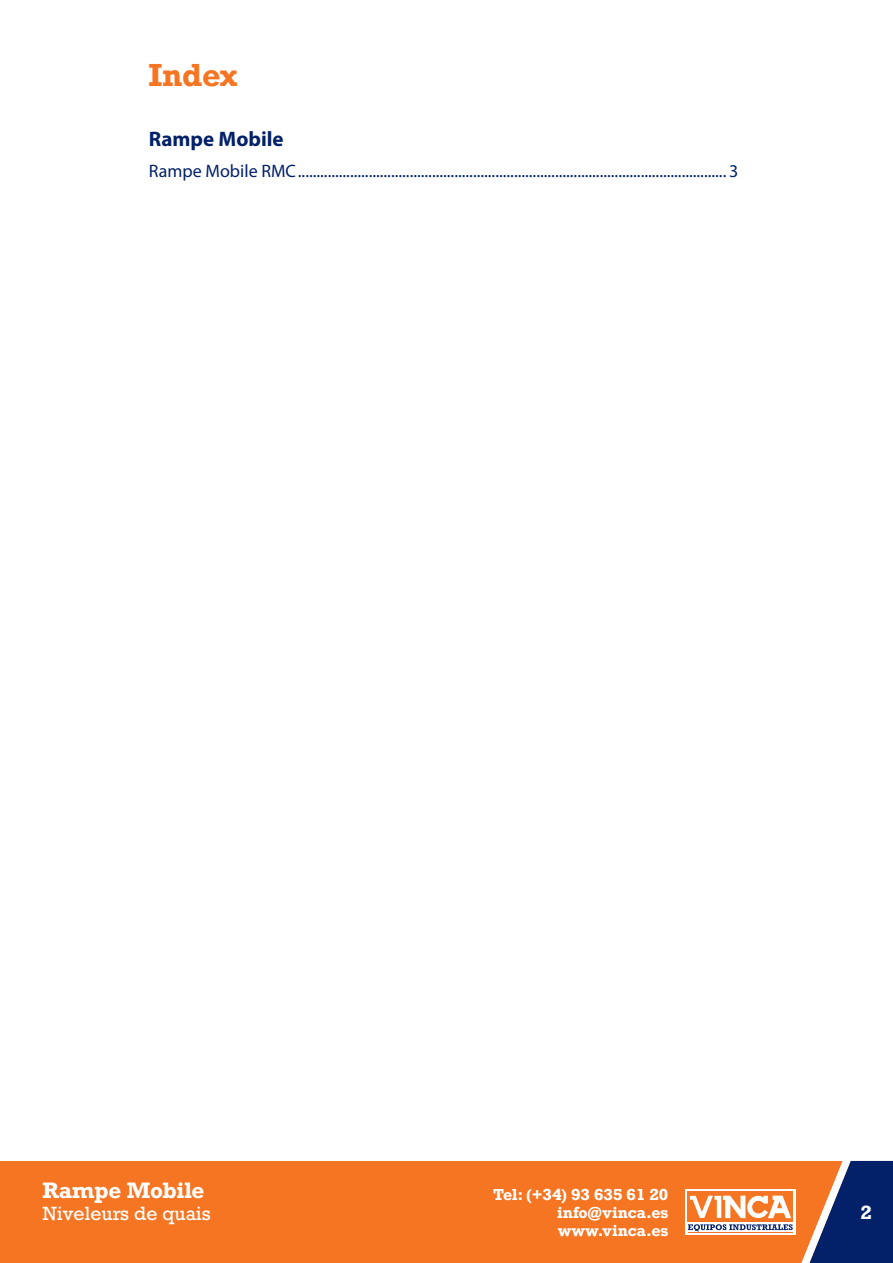
<style>
.page{position:relative;width:893px;height:1263px;background:#fff}
.page>*{position:absolute;margin:0;border:0;box-sizing:border-box;transform-origin:0 0}
.t1{font:700 30px "Rockwell";letter-spacing:-.01em;color:#f57523}
.t2{font:700 21px "Rockwell";letter-spacing:-.02em;color:#fff}
.t3{font:700 21px "Myriad Pro";color:#022169}
.t4{font:18px "Myriad Pro";color:#022169}
.t5{font:18px "Rockwell";color:#fff}
.t6{font:700 18px "Rockwell";color:#fff}
.t7{font:700 15px/18px "Rockwell";color:#fff;text-align:justify}
</style>
<div class="page">
<div style="left:0;top:1161px;width:893px;height:102px;background:#f57523"></div>
<svg style="left:685px;top:1189px;width:3px;height:46px"></svg>
<svg style="left:688px;top:1160px;width:205px;height:103px"></svg>
<p class="t1" style="left:149px;top:56px;width:90px">Index</p>
<p class="t3" style="left:149px;top:125px;width:136px">Rampe Mobile</p>
<p class="t4" style="left:149px;top:160px;width:591px">Rampe Mobile RMC................................................................................................................... 3</p>
<p class="t2" style="left:43px;top:1177px;width:163px">Rampe Mobile</p>
<p class="t5" style="left:43px;top:1202px;width:170px">Niveleurs de quais</p>
<p class="t6" style="left:860px;top:1200px;width:13px">2</p>
<p class="t7" style="left:557px;top:1185px;width:113px;text-indent:-64px">Tel: (+34) 93 635 61 20 info@vinca.es www.vinca.es</p>
</div>
